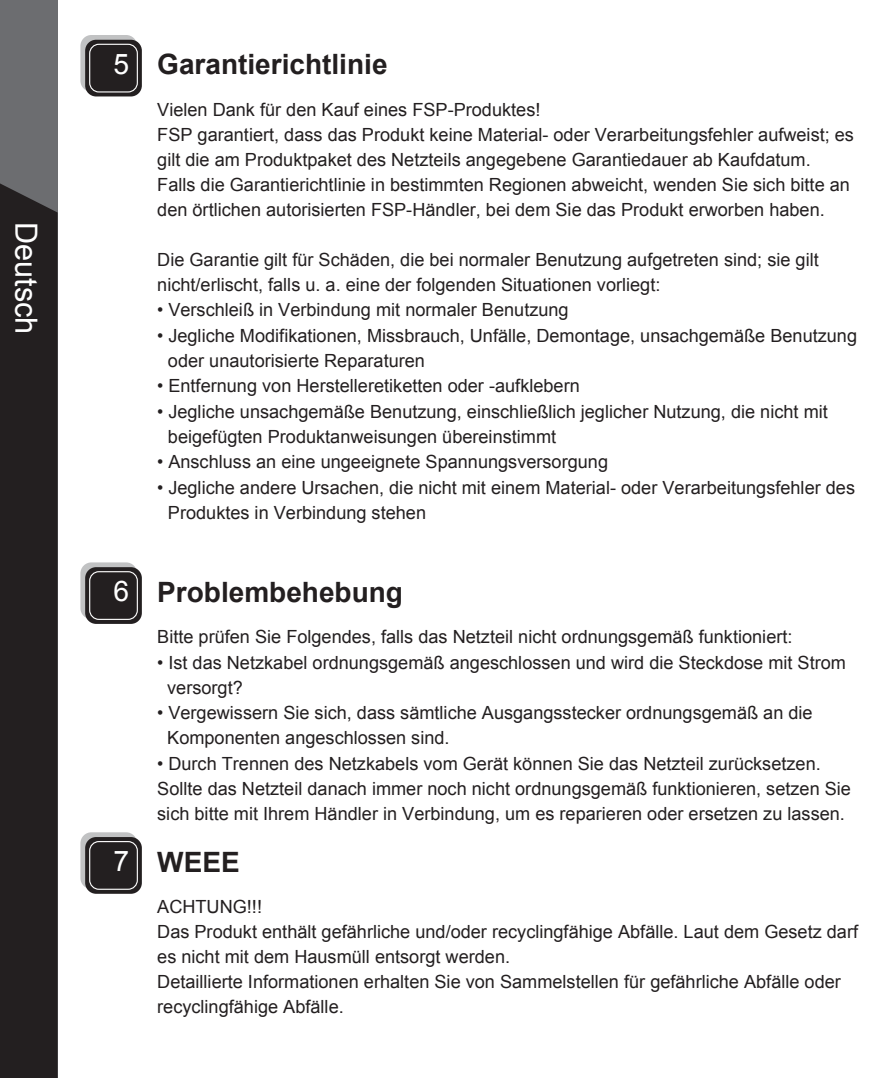
<style>
.page{position:relative;width:893px;height:1078px;background:#fff}
.page>*{position:absolute;margin:0;border:0;box-sizing:border-box;transform-origin:0 0}
.t1{font:30.8px "Arial";color:#fff}
.t2{font:28.4px "Arial";color:#fff}
.t3{font:700 28px "Arial";color:#231f20}
.t4{font:18px/24.8px "Arial";color:#231f20}
</style>
<div class="page">
<div style="left:0;top:1px;width:58px;height:1076px;background:#6c6d70"></div>
<div style="left:0;top:183px;width:58px;height:894px;background:#231f20"></div>
<svg style="left:80px;top:35px;width:57px;height:57px"></svg>
<div style="left:85px;top:40px;width:57px;height:56px;background:#231f20;border-radius:11px"></div>
<div style="left:89px;top:44px;width:49px;height:48px;border:1px solid #fff;border-radius:9px"></div>
<div style="left:80px;top:562px;width:57px;height:57px;background:#c1c2c3;border-radius:11px"></div>
<div style="left:85px;top:567px;width:57px;height:56px;background:#231f20;border-radius:11px"></div>
<div style="left:89px;top:571px;width:49px;height:48px;border:1px solid #fff;border-radius:9px"></div>
<div style="left:80px;top:832px;width:57px;height:56px;background:#c1c2c3;border-radius:11px"></div>
<div style="left:85px;top:836px;width:57px;height:57px;background:#231f20;border-radius:11px"></div>
<div style="left:89px;top:840px;width:49px;height:49px;border:1px solid #fff;border-radius:9px"></div>
<h1 class="t1" style="left:47px;top:222px;width:114px;rotate:90deg">Deutsch</h1>
<h2 class="t2" style="left:114px;top:45px;width:17px">5</h2>
<h3 class="t3" style="left:157px;top:46px;width:232px">Garantierichtlinie</h3>
<p class="t4" style="left:157px;top:97px;width:698px">Vielen Dank für den Kauf eines FSP-Produktes!<br>FSP garantiert, dass das Produkt keine Material- oder Verarbeitungsfehler aufweist; es gilt die am Produktpaket des Netzteils angegebene Garantiedauer ab Kaufdatum.<br>Falls die Garantierichtlinie in bestimmten Regionen abweicht, wenden Sie sich bitte an den örtlichen autorisierten FSP-Händler, bei dem Sie das Produkt erworben haben.</p>
<p class="t4" style="left:157px;top:247px;width:663px">Die Garantie gilt für Schäden, die bei normaler Benutzung aufgetreten sind; sie gilt nicht/erlischt, falls u. a. eine der folgenden Situationen vorliegt:</p>
<p class="t4" style="left:157px;top:297px;width:413px">• Verschleiß in Verbindung mit normaler Benutzung</p>
<p class="t4" style="left:168px;top:323px;width:691px;text-indent:-11px">• Jegliche Modifikationen, Missbrauch, Unfälle, Demontage, unsachgemäße Benutzung oder unautorisierte Reparaturen</p>
<p class="t4" style="left:157px;top:373px;width:424px">• Entfernung von Herstelleretiketten oder -aufklebern</p>
<p class="t4" style="left:168px;top:399px;width:661px;text-indent:-11px">• Jegliche unsachgemäße Benutzung, einschließlich jeglicher Nutzung, die nicht mit beigefügten Produktanweisungen übereinstimmt</p>
<p class="t4" style="left:157px;top:449px;width:452px">• Anschluss an eine ungeeignete Spannungsversorgung</p>
<p class="t4" style="left:168px;top:475px;width:689px;text-indent:-11px">• Jegliche andere Ursachen, die nicht mit einem Material- oder Verarbeitungsfehler des<br>Produktes in Verbindung stehen</p>
<h2 class="t2" style="left:114px;top:572px;width:17px">6</h2>
<h3 class="t3" style="left:157px;top:573px;width:247px">Problembehebung</h3>
<p class="t4" style="left:157px;top:624px;width:637px">Bitte prüfen Sie Folgendes, falls das Netzteil nicht ordnungsgemäß funktioniert:</p>
<p class="t4" style="left:167px;top:650px;width:680px;text-indent:-10px">• Ist das Netzkabel ordnungsgemäß angeschlossen und wird die Steckdose mit Strom versorgt?</p>
<p class="t4" style="left:167px;top:700px;width:647px;text-indent:-10px">• Vergewissern Sie sich, dass sämtliche Ausgangsstecker ordnungsgemäß an die<br>Komponenten angeschlossen sind.</p>
<p class="t4" style="left:157px;top:751px;width:695px">• Durch Trennen des Netzkabels vom Gerät können Sie das Netzteil zurücksetzen.<br>Sollte das Netzteil danach immer noch nicht ordnungsgemäß funktionieren, setzen Sie sich bitte mit Ihrem Händler in Verbindung, um es reparieren oder ersetzen zu lassen.</p>
<h2 class="t2" style="left:114px;top:842px;width:17px">7</h2>
<h3 class="t3" style="left:157px;top:843px;width:84px">WEEE</h3>
<p class="t4" style="left:157px;top:894px;width:702px">ACHTUNG!!!<br>Das Produkt enthält gefährliche und/oder recyclingfähige Abfälle. Laut dem Gesetz darf es nicht mit dem Hausmüll entsorgt werden.<br>Detaillierte Informationen erhalten Sie von Sammelstellen für gefährliche Abfälle oder recyclingfähige Abfälle.</p>
</div>
